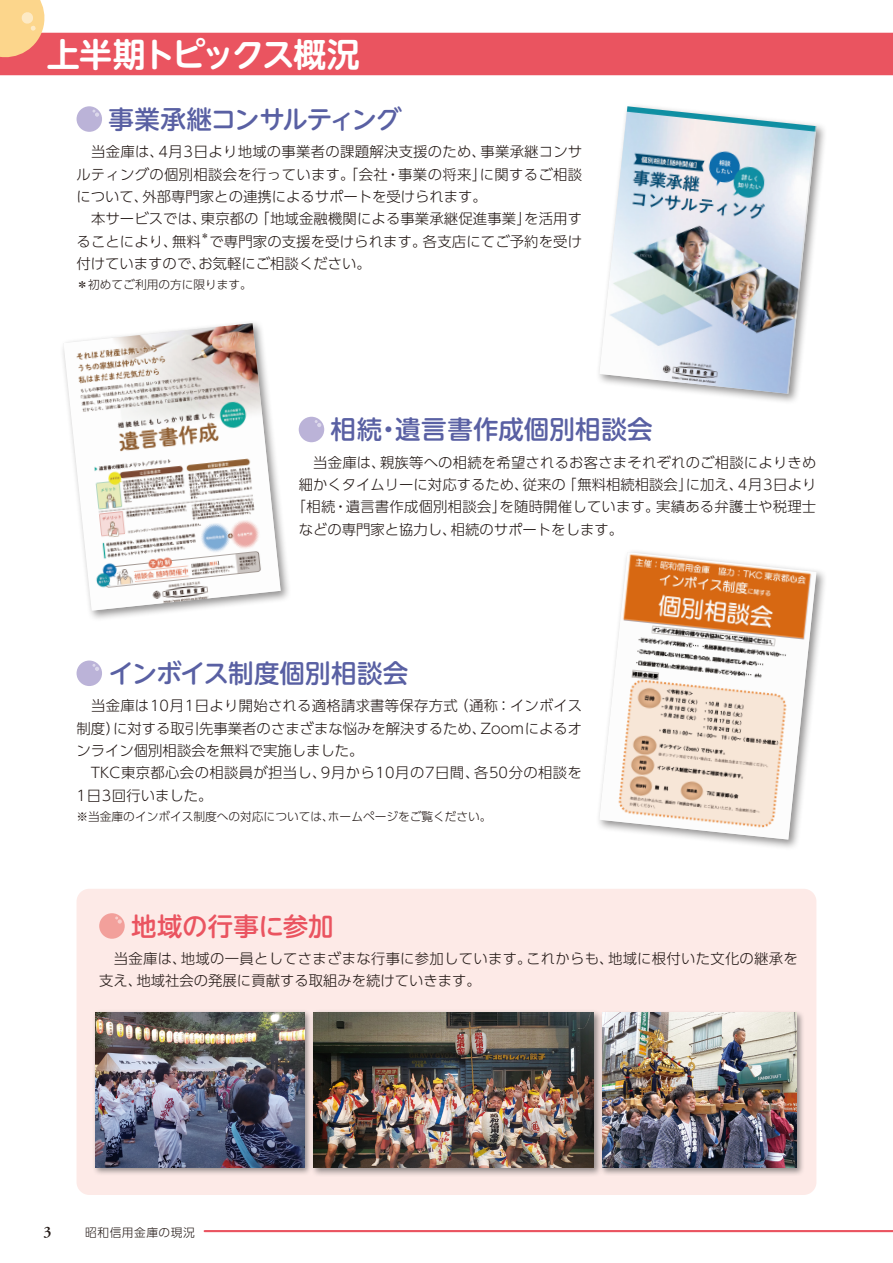
<style>
.page{position:relative;width:893px;height:1263px;background:#fff}
.page>*{position:absolute;margin:0;border:0;box-sizing:border-box;transform-origin:0 0}
.t1{font:700 33px "UD Shin M Go Pro De";letter-spacing:-.075em;color:#fff}
.t2{font:500 25.5px "UD Shin M Go Pro";color:#5960a3}
.t3{font:500 25.5px "UD Shin M Go Pro";letter-spacing:-.04em;color:#5960a3}
.t4{font:500 25.5px "UD Shin M Go Pro";letter-spacing:-.005em;color:#ea5460}
.t5{font:600 15.9px "Adobe Garamond Pro";color:#221815}
.t6{font:300 14.4px/22.4px "UD Shin Go Pro";letter-spacing:.01em;color:#221815}
.t7{font:300 11.7px "UD Shin Go Pro";color:#221815}
.t8{font:300 11.7px "UD Shin Go Pro";letter-spacing:.05em;color:#221815}
.t9{font:300 8.4px "UD Shin Go Pro";color:#221815}
</style>
<div class="page">
<svg style="left:0;top:0;width:893px;height:75px"></svg>
<div style="left:77px;top:106px;width:25px;height:26px;background:#bbb3d8;border-radius:50%"></div>
<svg style="left:92px;top:109px;width:7px;height:8px"></svg>
<div style="left:299px;top:417px;width:25px;height:25px;background:#bbb3d8;border-radius:50%"></div>
<svg style="left:315px;top:420px;width:6px;height:7px"></svg>
<div style="left:77px;top:660px;width:25px;height:26px;background:#bbb3d8;border-radius:50%"></div>
<svg style="left:92px;top:664px;width:7px;height:7px"></svg>
<hr style="left:205px;top:1230px;width:688px;height:2px;background:#ea5460">
<div style="left:596px;top:103px;width:231px;height:302px;background:#595757;opacity:.65"></div>
<img style="left:599px;top:106px;width:217px;height:288px">
<div style="left:60px;top:320px;width:232px;height:301px;background:#595757;opacity:.65"></div>
<img style="left:64px;top:323px;width:217px;height:288px">
<div style="left:596px;top:548px;width:231px;height:302px;background:#595757;opacity:.65"></div>
<img style="left:599px;top:552px;width:217px;height:287px">
<div style="left:77px;top:889px;width:739px;height:306px;background:#fdeae7;border-radius:13px"></div>
<div style="left:99px;top:913px;width:26px;height:26px;background:#f2a09b;border-radius:50%"></div>
<svg style="left:115px;top:916px;width:7px;height:8px"></svg>
<div style="left:599px;top:1010px;width:206px;height:166px;background:#595757;opacity:.65"></div>
<img style="left:603px;top:1013px;width:194px;height:155px">
<div style="left:310px;top:1009px;width:293px;height:168px;background:#595757;opacity:.65"></div>
<img style="left:313px;top:1012px;width:281px;height:156px">
<div style="left:92px;top:1009px;width:221px;height:167px;background:#595757;opacity:.65"></div>
<img style="left:96px;top:1012px;width:209px;height:156px">
<h1 class="t1" style="left:47px;top:27px;width:315px">上半期トピックス概況</h1>
<h2 class="t3" style="left:108px;top:98px;width:295px">事業承継コンサルティング</h2>
<p class="t6" style="left:77px;top:140px;width:507px">　当金庫は、4月3日より地域の事業者の課題解決支援のため、事業承継コンサルティングの個別相談会を行っています。「会社・事業の将来」に関するご相談について、外部専門家との連携によるサポートを受けられます。<br>　本サービスでは、東京都の「地域金融機関による事業承継促進事業」を活用することにより、無料</p>
<p class="t6" style="left:77px;top:229px;width:507px;text-indent:133px">で専門家の支援を受けられます。各支店にてご予約を受け付けていますので、お気軽にご相談ください。</p>
<p class="t7" style="left:77px;top:275px;width:177px">＊初めてご利用の方に限ります。</p>
<p class="t9" style="left:201px;top:229px;width:10px">＊</p>
<h2 class="t2" style="left:331px;top:409px;width:324px">相続・遺言書作成個別相談会</h2>
<p class="t6" style="left:299px;top:450px;width:519px">　当金庫は、親族等への相続を希望されるお客さまそれぞれのご相談によりきめ</p>
<p class="t6" style="left:299px;top:473px;width:519px">細かくタイムリーに対応するため、従来の「無料相続相談会」に加え、4月3日より</p>
<p class="t6" style="left:292px;top:495px;width:526px">「相続・遺言書作成個別相談会」を随時開催しています。実績ある弁護士や税理士</p>
<p class="t6" style="left:299px;top:517px;width:326px">などの専門家と協力し、相続のサポートをします。</p>
<h2 class="t2" style="left:108px;top:652px;width:302px">インボイス制度個別相談会</h2>
<p class="t6" style="left:77px;top:694px;width:507px">　当金庫は10月1日より開始される適格請求書等保存方式（通称：インボイス制度）に対する取引先事業者のさまざまな悩みを解決するため、Zoomによるオンライン個別相談会を無料で実施しました。<br>　TKC東京都心会の相談員が担当し、9月から10月の7日間、各50分の相談を1日3回行いました。</p>
<p class="t7" style="left:77px;top:807px;width:417px">※当金庫のインボイス制度への対応については、ホームページをご覧ください。</p>
<h2 class="t4" style="left:131px;top:905px;width:204px">地域の行事に参加</h2>
<p class="t6" style="left:99px;top:947px;width:700px">　当金庫は、地域の一員としてさまざまな行事に参加しています。これからも、地域に根付いた文化の継承を支え、地域社会の発展に貢献する取組みを続けていきます。</p>
<p class="t5" style="left:43px;top:1223px;width:10px">3</p>
<p class="t8" style="left:85px;top:1223px;width:111px">昭和信用金庫の現況</p>
</div>
